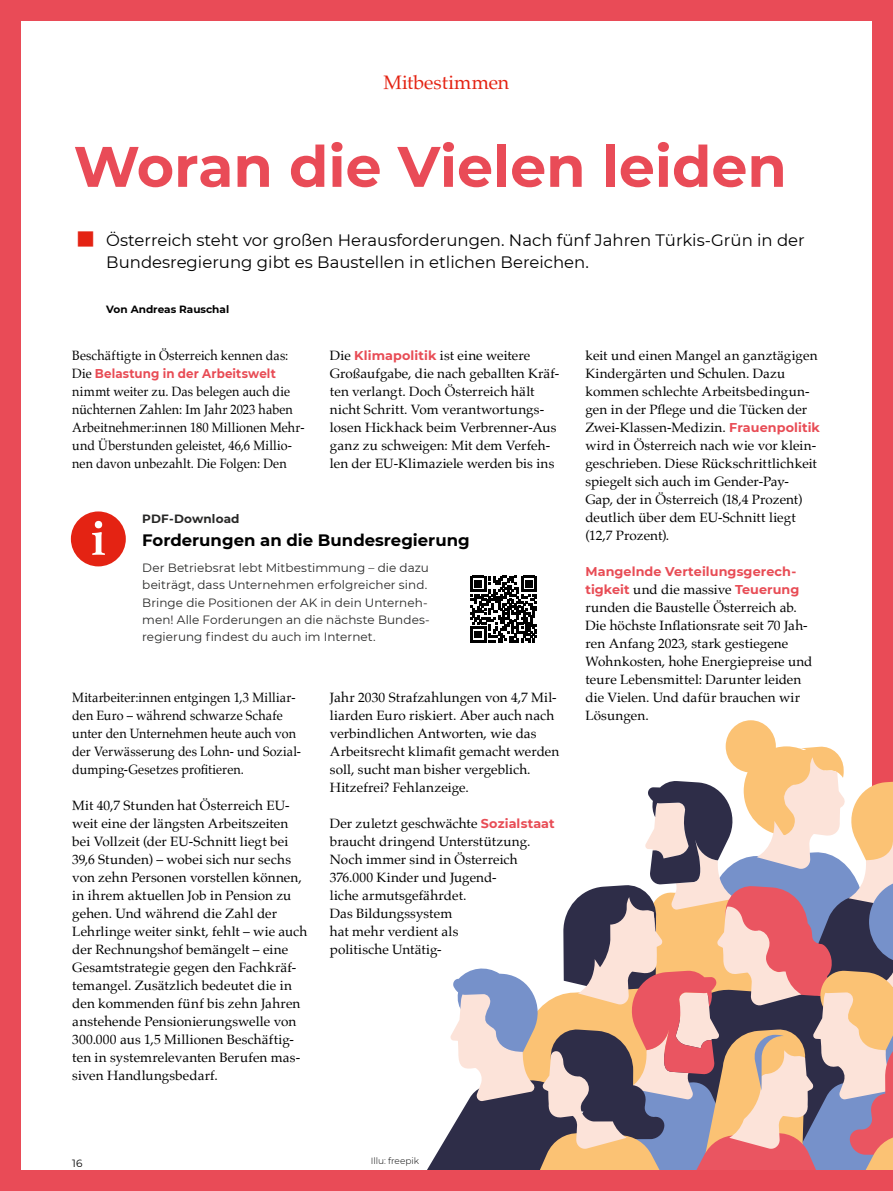
<style>
.page{position:relative;width:893px;height:1191px;background:#e94b57}
.page>*{position:absolute;margin:0;border:0;box-sizing:border-box;transform-origin:0 0}
.t1{font:700 57px "Montserrat";color:#e94b57}
.t2{font:700 51.3px "Athelas";color:#fff}
.Rubrik___over_head_red{font:19.5px "Palatino";color:#e42313}
.t3{font:16.5px/22.5px "Montserrat";color:#000}
.H5{font:700 16.5px "Montserrat";color:#000}
.FT{font:13.5px/18px "Palatino";letter-spacing:.005em;color:#000}
.FT-2{font:13.5px/18px "Palatino";letter-spacing:.005em;color:#000;scale:.93 1}
.FT-3{font:700 12.75px/18px "Montserrat";letter-spacing:.01em;color:#e84c55}
.FT-4{font:700 12.75px "Montserrat";letter-spacing:.01em;color:#e84c55;scale:.93 1}
.FT_mont_ohne_raster{font:12px/17.2px "Montserrat";letter-spacing:.005em;color:#282827}
.FT_mont_ohne_raster-2{font:700 12px "Montserrat";letter-spacing:.01em;color:#282827}
.autorenzeile_einzug{font:700 10.5px "Montserrat";color:#000}
.t4{font:10.5px "Montserrat";color:#000}
.Fotocredit{font:300 9px "Montserrat";letter-spacing:-.005em;color:#000}
.s1{font-family:"Palatino";font-weight:400;font-size:13.5px;color:#000}
.s2{font-family:"Montserrat";font-weight:700;font-size:12.75px;color:#e84c55}
</style>
<div class="page">
<div style="left:21px;top:21px;width:851px;height:1148px;background:#fff"></div>
<div style="left:71px;top:511px;width:55px;height:55px;background:#e42313;border-radius:50%"></div>
<svg style="left:470px;top:576px;width:67px;height:66px"></svg>
<svg style="left:427px;top:720px;width:417px;height:449px"></svg>
<svg style="left:430px;top:769px;width:463px;height:400px"></svg>
<p class="Rubrik___over_head_red" style="left:384px;top:66px;width:127px">Mitbestimmen</p>
<h1 class="t1" style="left:74px;top:125px;width:715px">Woran die Vielen leiden</h1>
<p class="t3" style="left:106px;top:228px;width:700px">Österreich steht vor großen Herausforderungen. Nach fünf Jahren Türkis-Grün in der<br>Bundesregierung gibt es Baustellen in etlichen Bereichen.</p>
<p class="autorenzeile_einzug" style="left:106px;top:301px;width:124px">Von Andreas Rauschal</p>
<p class="FT-2" style="left:72px;top:346px;width:234px">Beschäftigte in Österreich kennen das:</p>
<p class="FT-4" style="left:72px;top:364px;width:220px"><span class="s1">Die</span> Belastung in der Arbeitswelt</p>
<p class="FT-2" style="left:72px;top:382px;width:251px">nimmt weiter zu. Das belegen auch die nüchternen Zahlen: Im Jahr 2023 haben Arbeitnehmer:innen 180 Millionen Mehr&shy;und Überstunden geleistet, 46,6 Millio&shy;nen davon unbezahlt. Die Folgen: Den</p>
<p class="FT" style="left:330px;top:346px;width:231px">Die <span class="s2">Klimapolitik</span> ist eine weitere Großaufgabe, die nach geballten Kräf&shy;ten verlangt. Doch Österreich hält nicht Schritt. Vom verantwortungs&shy;losen Hickhack beim Verbrenner-Aus ganz zu schweigen: Mit dem Verfeh&shy;len der EU-Klimaziele werden bis ins</p>
<p class="t2" style="left:91px;top:496px;width:17px">i</p>
<p class="FT_mont_ohne_raster-2" style="left:142px;top:510px;width:99px">PDF-Download</p>
<h2 class="H5" style="left:142px;top:528px;width:329px">Forderungen an die Bundesregierung</h2>
<p class="FT_mont_ohne_raster" style="left:142px;top:559px;width:288px">Der Betriebsrat lebt Mitbestimmung – die dazu beiträgt, dass Unternehmen erfolgreicher sind.<br>Bringe die Positionen der AK in dein Unterneh&shy;men! Alle Forderungen an die nächste Bundes&shy;regierung findest du auch im Internet.</p>
<p class="FT-2" style="left:72px;top:688px;width:248px">Mitarbeiter:innen entgingen 1,3 Milliar&shy;den Euro – während schwarze Schafe unter den Unternehmen heute auch von der Verwässerung des Lohn- und Sozial&shy;dumping-Gesetzes profitieren.</p>
<p class="FT" style="left:72px;top:796px;width:237px">Mit 40,7 Stunden hat Österreich EU&shy;weit eine der längsten Arbeitszeiten bei Vollzeit (der EU-Schnitt liegt bei 39,6 Stunden) – wobei sich nur sechs von zehn Personen vorstellen können, in ihrem aktuellen Job in Pension zu gehen. Und während die Zahl der Lehrlinge weiter sinkt, fehlt – wie auch der Rechnungshof bemängelt – eine Gesamtstrategie gegen den Fachkräf&shy;temangel. Zusätzlich bedeutet die in den kommenden fünf bis zehn Jahren anstehende Pensionierungswelle von 300.000 aus 1,5 Millionen Beschäftig&shy;ten in systemrelevanten Berufen mas&shy;siven Handlungsbedarf.</p>
<p class="FT" style="left:330px;top:688px;width:231px">Jahr 2030 Strafzahlungen von 4,7 Mil&shy;liarden Euro riskiert. Aber auch nach verbindlichen Antworten, wie das Arbeitsrecht klimafit gemacht werden soll, sucht man bisher vergeblich.<br>Hitzefrei? Fehlanzeige.</p>
<p class="FT" style="left:330px;top:814px;width:226px">Der zuletzt geschwächte <span class="s2">Sozialstaat </span>braucht dringend Unterstützung.<br>Noch immer sind in Österreich<br>376.000 Kinder und Jugend-<br>liche armutsgefährdet.<br>Das Bildungssystem<br>hat mehr verdient als<br>politische Untätig-</p>
<p class="FT" style="left:585px;top:346px;width:236px">keit und einen Mangel an ganztägigen Kindergärten und Schulen. Dazu kommen schlechte Arbeitsbedingun&shy;gen in der Pflege und die Tücken der Zwei-Klassen-Medizin. <span class="s2">Frauenpolitik </span>wird in Österreich nach wie vor klein&shy;geschrieben. Diese Rückschrittlichkeit spiegelt sich auch im Gender-Pay-Gap, der in Österreich (18,4 Prozent) deutlich über dem EU-Schnitt liegt (12,7 Prozent).</p>
<p class="FT-3" style="left:585px;top:562px;width:216px">Mangelnde Verteilungsgerech&shy;tigkeit <span class="s1">und die massive</span> Teuerung</p>
<p class="FT" style="left:585px;top:598px;width:229px">runden die Baustelle Österreich ab.<br>Die höchste Inflationsrate seit 70 Jah&shy;ren Anfang 2023, stark gestiegene<br>Wohnkosten, hohe Energiepreise und teure Lebensmittel: Darunter leiden die Vielen. Und dafür brauchen wir<br>Lösungen.</p>
<p class="t4" style="left:72px;top:1156px;width:12px">16</p>
<p class="Fotocredit" style="left:371px;top:1154px;width:50px">Illu: freepik</p>
</div>
